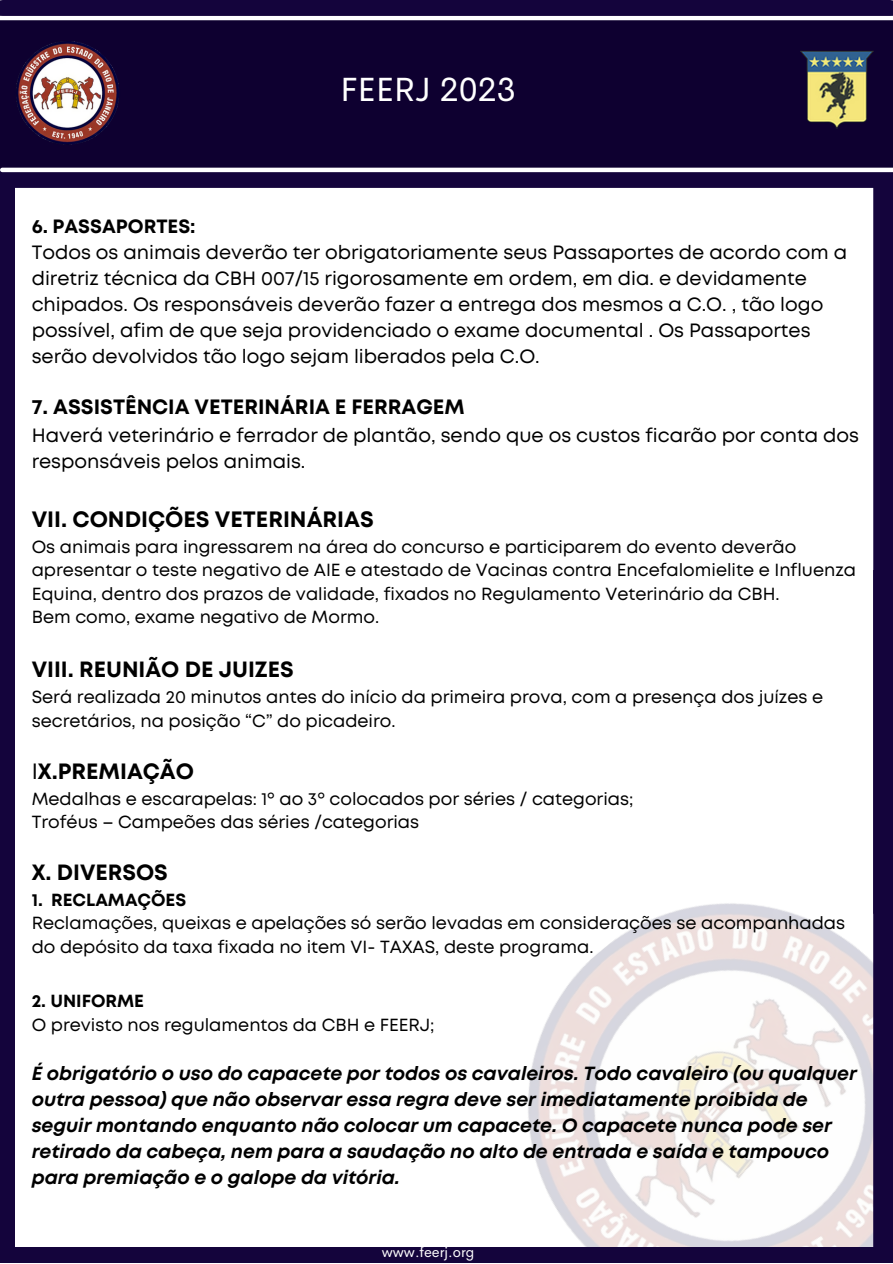
<style>
.page{position:relative;width:893px;height:1264px;background:#fff}
.page>*{position:absolute;margin:0;border:0;box-sizing:border-box;transform-origin:0 0}
.t1{font:33.75px "Cerebri Sans";color:#fff}
.t2{font:700 22.2px "Mont";color:#000}
.t3{font:700 22.05px "Mont";color:#000}
.t4{font:700 20.7px "Mont";color:#000}
.t5{font:19.2px/25.8px "Mont";color:#000}
.t6{font:700 19.2px "Mont";color:#000}
.t7{font:italic 700 19.05px/25.8px "Mont";color:#000}
.t8{font:17.55px/23.5px "Mont";color:#000}
.t9{font:700 17.55px "Mont";color:#000}
.t10{font:14.25px "Cerebri Sans";color:#fff}
.s1{font-weight:400}
</style>
<div class="page">
<img style="left:528px;top:903px;width:345px;height:343px">
<div style="left:15px;top:1246px;width:877px;height:16px;background:#14043c"></div>
<div style="left:0;top:14px;width:892px;height:166px;background:#0e0030"></div>
<hr style="left:0;top:16px;width:892px;height:4px;background:#fff">
<div style="left:3px;top:0;width:887px;height:16px;background:#14043c"></div>
<div style="left:0;top:169px;width:15px;height:1093px;background:#14043c"></div>
<div style="left:873px;top:181px;width:19px;height:1066px;background:#14043c"></div>
<div style="left:0;top:172px;width:888px;height:16px;background:#14043c"></div>
<hr style="left:2px;top:168px;width:890px;height:4px;background:#fff">
<img style="left:16px;top:41px;width:103px;height:104px">
<img style="left:800px;top:51px;width:73px;height:78px">
<p class="t1" style="left:340px;top:67px;width:177px">FEERJ 2023</p>
<p class="t6" style="left:32px;top:219px;width:165px">6. PASSAPORTES:</p>
<p class="t5" style="left:32px;top:241px;width:817px">Todos os animais deverão ter obrigatoriamente seus Passaportes de acordo com a diretriz técnica da CBH 007/15 rigorosamente em ordem, em dia. e devidamente chipados. Os responsáveis deverão fazer a entrega dos mesmos a C.O. , tão logo possível, afim de que seja providenciado o exame documental . Os Passaportes serão devolvidos tão logo sejam liberados pela C.O.</p>
<p class="t4" style="left:32px;top:399px;width:434px">7. ASSISTÊNCIA VETERINÁRIA E FERRAGEM</p>
<p class="t5" style="left:32px;top:424px;width:828px">Haverá veterinário e ferrador de plantão, sendo que os custos ficarão por conta dos responsáveis pelos animais.</p>
<p class="t2" style="left:32px;top:510px;width:344px">VII. CONDIÇÕES VETERINÁRIAS</p>
<p class="t8" style="left:32px;top:536px;width:825px">Os animais para ingressarem na área do concurso e participarem do evento deverão apresentar o teste negativo de AIE e atestado de Vacinas contra Encefalomielite e Influenza<br>Equina, dentro dos prazos de validade, fixados no Regulamento Veterinário da CBH.</p>
<p class="t8" style="left:32px;top:607px;width:349px">Bem como, exame negativo de Mormo.</p>
<p class="t3" style="left:32px;top:661px;width:263px">VIII. REUNIÃO DE JUIZES</p>
<p class="t8" style="left:32px;top:686px;width:793px">Será realizada 20 minutos antes do início da primeira prova, com a presença dos juízes e secretários, na posição “C” do picadeiro.</p>
<p class="t3" style="left:32px;top:762px;width:164px"><span class="s1">I</span>X.PREMIAÇÃO</p>
<p class="t8" style="left:32px;top:788px;width:603px">Medalhas e escarapelas: 1º ao 3º colocados por séries / categorias;</p>
<p class="t8" style="left:32px;top:811px;width:389px">Troféus – Campeões das séries /categorias</p>
<p class="t3" style="left:32px;top:863px;width:138px">X. DIVERSOS</p>
<p class="t9" style="left:32px;top:893px;width:156px">1. RECLAMAÇÕES</p>
<p class="t8" style="left:32px;top:912px;width:815px">Reclamações, queixas e apelações só serão levadas em considerações se acompanhadas do depósito da taxa fixada no item VI- TAXAS, deste programa.</p>
<p class="t9" style="left:32px;top:994px;width:114px">2. UNIFORME</p>
<p class="t8" style="left:32px;top:1013px;width:404px">O previsto nos regulamentos da CBH e FEERJ;</p>
<p class="t7" style="left:32px;top:1061px;width:826px">É obrigatório o uso do capacete por todos os cavaleiros. Todo cavaleiro (ou qualquer outra pessoa) que não observar essa regra deve ser imediatamente proibida de seguir montando enquanto não colocar um capacete. O capacete nunca pode ser retirado da cabeça, nem para a saudação no alto de entrada e saída e tampouco para premiação e o galope da vitória.</p>
<p class="t10" style="left:381px;top:1243px;width:94px">www.feerj.org</p>
</div>
